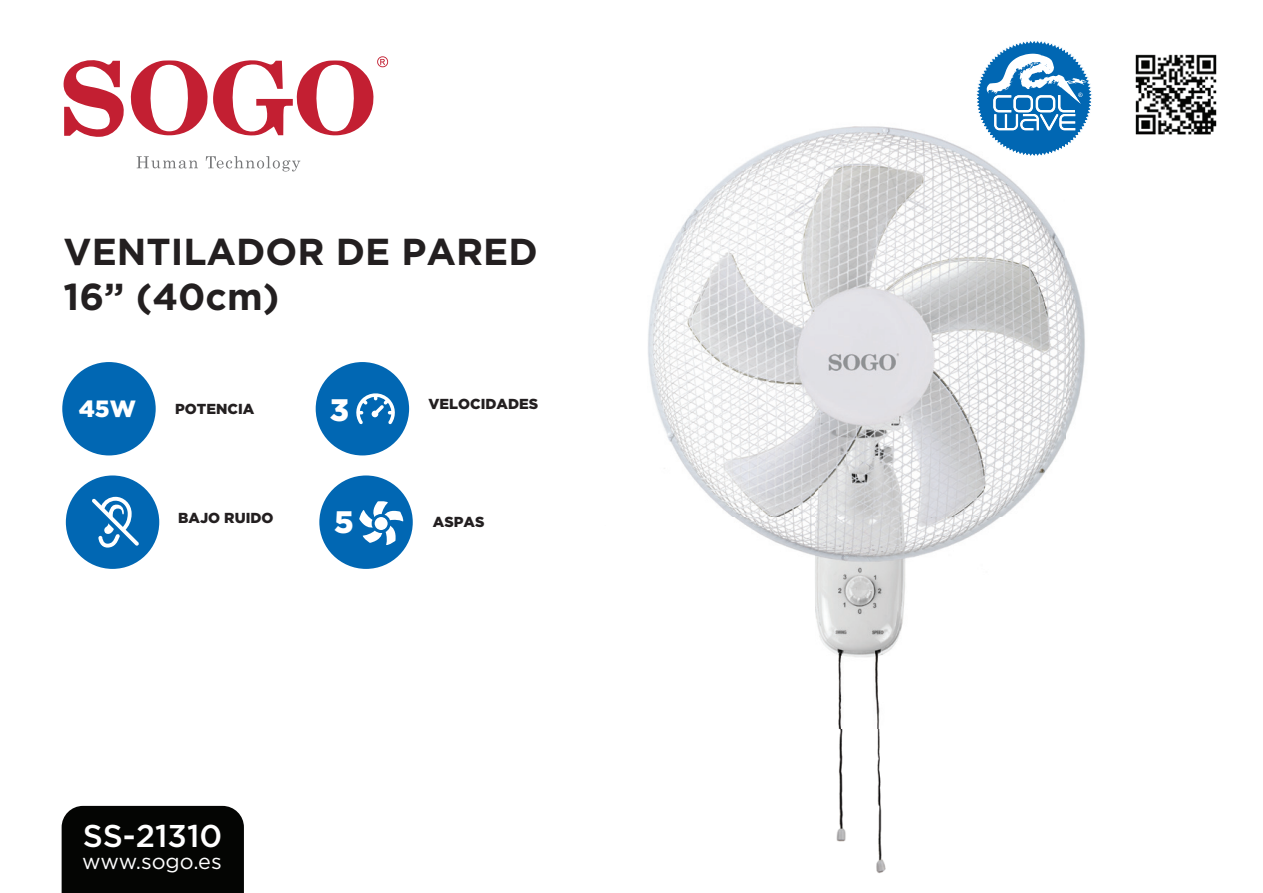
<style>
.page{position:relative;width:1263px;height:893px;background:#fff}
.page>*{position:absolute;margin:0;border:0;box-sizing:border-box;transform-origin:0 0}
.t1{font:700 37.5px/45px "Gotham";color:#231f20}
.t2{font:500 31.5px "Gotham";color:#fff}
.t3{font:900 31.05px "Gotham";color:#fff}
.t4{font:900 23.55px "Gotham";color:#fff}
.t5{font:21.6px "Gotham";color:#fff}
.t6{font:900 14.55px "Gotham";color:#231f20}
</style>
<div class="page">
<svg style="left:137px;top:156px;width:163px;height:15px"></svg>
<svg style="left:63px;top:56px;width:325px;height:81px"></svg>
<div style="left:62px;top:806px;width:182px;height:87px;background:#040503"></div>
<img style="left:1135px;top:54px;width:82px;height:81px">
<div style="left:66px;top:475px;width:93px;height:94px;background:#0167b3;border-radius:50%"></div>
<svg style="left:92px;top:497px;width:47px;height:51px"></svg>
<div style="left:319px;top:475px;width:94px;height:94px;background:#0167b3;border-radius:50%"></div>
<svg style="left:359px;top:501px;width:45px;height:44px"></svg>
<div style="left:373px;top:515px;width:16px;height:16px;background:#fff;border-radius:50%"></div>
<div style="left:372px;top:514px;width:19px;height:19px;border:3px solid #0167b3;border-radius:50%"></div>
<img style="left:651px;top:126px;width:414px;height:180px">
<img style="left:1065px;top:254px;width:20px;height:186px">
<img style="left:648px;top:306px;width:417px;height:567px">
<img style="left:1135px;top:95px;width:29px;height:40px">
<svg style="left:975px;top:40px;width:117px;height:118px"></svg>
<div style="left:62px;top:362px;width:94px;height:93px;background:#0167b3;border-radius:50%"></div>
<div style="left:316px;top:362px;width:93px;height:93px;background:#0167b3;border-radius:50%"></div>
<svg style="left:356px;top:393px;width:39px;height:31px"></svg>
<h1 class="t1" style="left:64px;top:229px;width:476px">VENTILADOR DE PARED<br>16” (40cm)</h1>
<h3 class="t4" style="left:79px;top:393px;width:59px">45W</h3>
<p class="t6" style="left:175px;top:399px;width:81px">POTENCIA</p>
<p class="t6" style="left:429px;top:394px;width:111px">VELOCIDADES</p>
<h3 class="t3" style="left:330px;top:388px;width:21px">3</h3>
<p class="t6" style="left:178px;top:508px;width:97px">BAJO RUIDO</p>
<h3 class="t3" style="left:334px;top:501px;width:21px">5</h3>
<p class="t6" style="left:433px;top:512px;width:53px">ASPAS</p>
<h2 class="t2" style="left:83px;top:815px;width:141px">SS-21310</h2>
<h3 class="t5" style="left:82px;top:848px;width:141px">www.sogo.es</h3>
</div>
